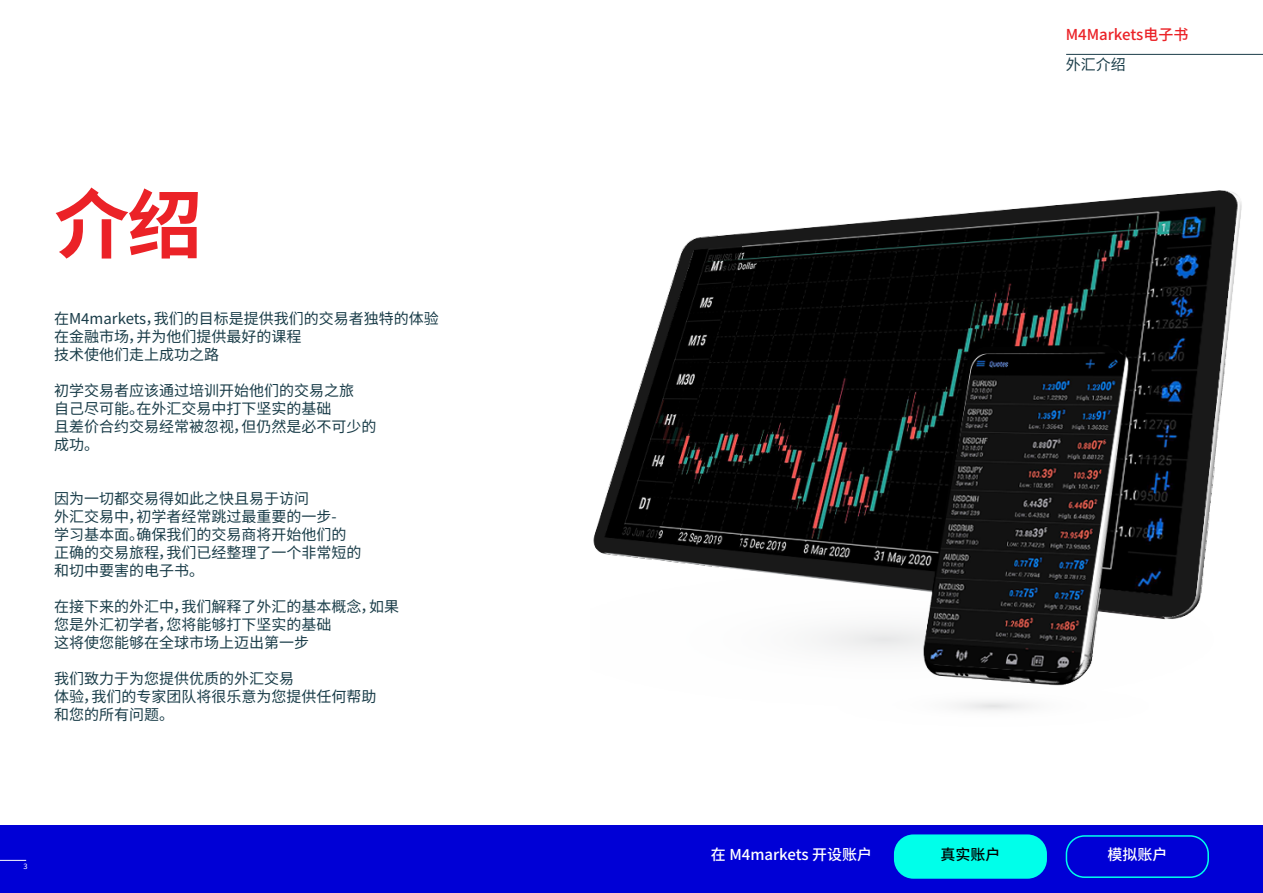
<style>
.page{position:relative;width:1263px;height:893px;background:#fff}
.page>*{position:absolute;margin:0;border:0;box-sizing:border-box;transform-origin:0 0}
.t1{font:700 75px "Noto Sans SC";color:#eb2227}
.t2{font:15px/18px "Noto Sans SC";color:#193c48}
.t3{font:500 15px "Noto Sans SC";color:#fff}
.t4{font:500 15px "Noto Sans SC";color:#eb2227}
.t5{font:500 15px "Noto Sans SC";color:#000}
.t6{font:7.5px "Noto Sans SC";color:#fff}
</style>
<div class="page">
<div style="left:0;top:825px;width:1263px;height:68px;background:#0000d6"></div>
<svg style="left:0;top:860px;width:26px;height:1px"></svg>
<div style="left:1066px;top:835px;width:143px;height:43px;border:2px solid #00ffea;border-radius:18px"></div>
<div style="left:895px;top:836px;width:150px;height:41px;background:#00ffea;border-radius:18px"></div>
<div style="left:894px;top:834px;width:153px;height:45px;border:3px solid #00ffea;border-radius:18px"></div>
<hr style="left:1066px;top:54px;width:197px;height:1px;background:#193c48">
<img style="left:593px;top:191px;width:649px;height:520px">
<h1 class="t1" style="left:54px;top:182px;width:150px">介绍</h1>
<p class="t2" style="left:54px;top:310px;width:386px">在M4markets，我们的目标是提供我们的交易者独特的体验在金融市场，并为他们提供最好的课程<br>技术使他们走上成功之路</p>
<p class="t2" style="left:54px;top:382px;width:324px">初学交易者应该通过培训开始他们的交易之旅<br>自己尽可能。在外汇交易中打下坚实的基础<br>且差价合约交易经常被忽视，但仍然是必不可少的成功。</p>
<p class="t2" style="left:54px;top:490px;width:309px">因为一切都交易得如此之快且易于访问<br>外汇交易中，初学者经常跳过最重要的一步-<br>学习基本面。确保我们的交易商将开始他们的正确的交易旅程，我们已经整理了一个非常短的和切中要害的电子书。</p>
<p class="t2" style="left:54px;top:598px;width:346px">在接下来的外汇中，我们解释了外汇的基本概念，如果您是外汇初学者，您将能够打下坚实的基础<br>这将使您能够在全球市场上迈出第一步</p>
<p class="t2" style="left:54px;top:670px;width:324px">我们致力于为您提供优质的外汇交易<br>体验，我们的专家团队将很乐意为您提供任何帮助和您的所有问题。</p>
<p class="t6" style="left:23px;top:862px;width:6px">3</p>
<p class="t4" style="left:1066px;top:27px;width:124px">M4Markets电子书</p>
<p class="t2" style="left:1066px;top:56px;width:61px">外汇介绍</p>
<p class="t3" style="left:711px;top:846px;width:163px">在 M4markets 开设账户</p>
<p class="t5" style="left:940px;top:846px;width:61px">真实账户</p>
<p class="t3" style="left:1107px;top:846px;width:61px">模拟账户</p>
</div>
